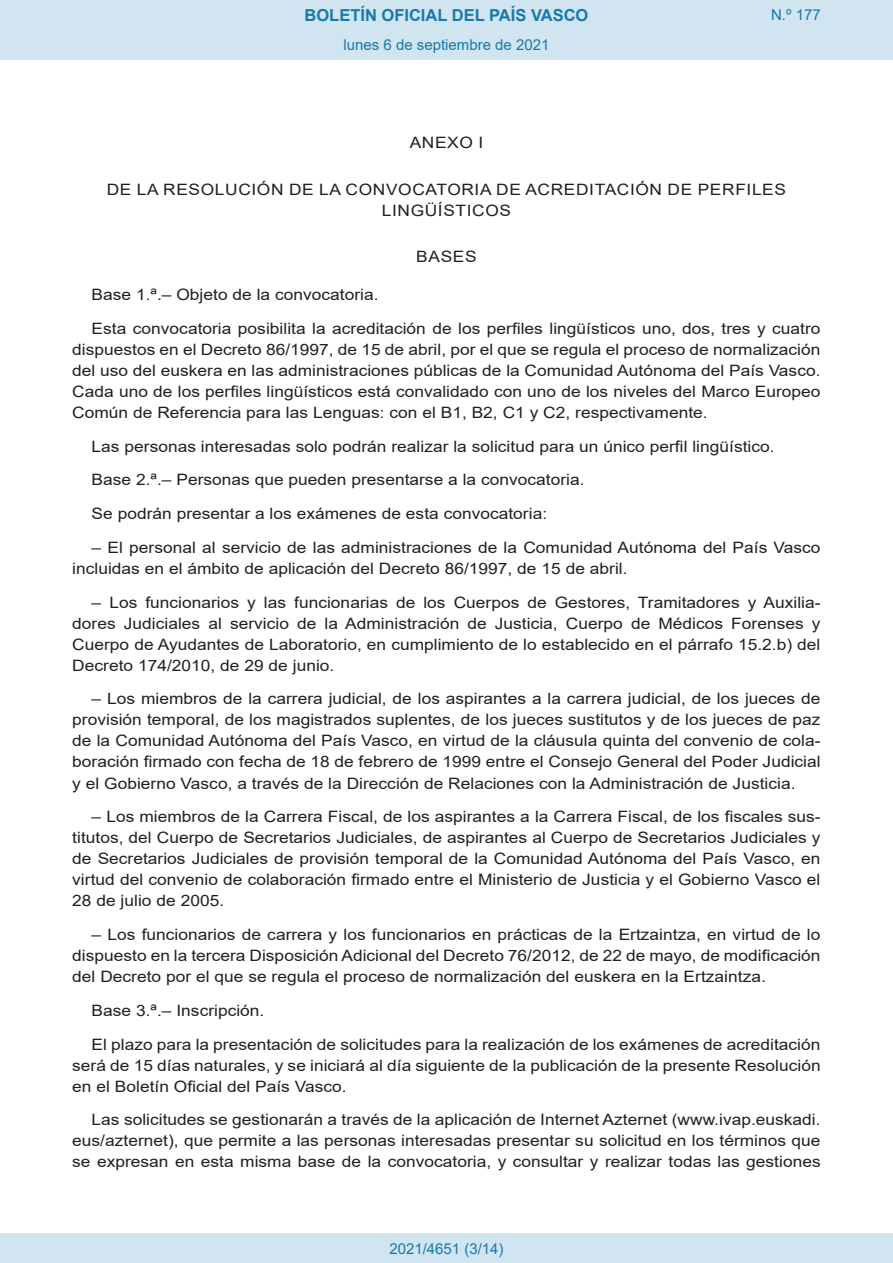
<style>
.page{position:relative;width:893px;height:1263px;background:#fff}
.page>*{position:absolute;margin:0;border:0;box-sizing:border-box;transform-origin:0 0}
.t1{font:700 16.5px "Arial";color:#1879ad}
.BOPVDetalle{font:15.6px/21px "Arial";color:#231f20;text-align:justify;scale:1.11 1}
.BOPVClave{font:15.6px/21px "Arial";letter-spacing:.035em;color:#231f20;text-align:center;scale:1.11 1}
.Paginacion_Centro{font:15px "Arial";color:#1879ad}
</style>
<div class="page">
<div style="left:0;top:0;width:893px;height:60px;background:#d0e5f0"></div>
<div style="left:0;top:1233px;width:893px;height:30px;background:#d0e5f0"></div>
<p class="t1" style="left:305px;top:3px;width:285px">BOLETÍN OFICIAL DEL PAÍS VASCO</p>
<p class="Paginacion_Centro" style="left:343px;top:35px;width:207px">lunes 6 de septiembre de 2021</p>
<p class="Paginacion_Centro" style="left:771px;top:5px;width:51px">N.º 177</p>
<p class="BOPVClave" style="left:410px;top:132px;width:68px">ANEXO I</p>
<p class="BOPVClave" style="left:107px;top:179px;width:613px">DE LA RESOLUCIÓN DE LA CONVOCATORIA DE ACREDITACIÓN DE PERFILES<br>LINGÜÍSTICOS</p>
<p class="BOPVClave" style="left:416px;top:246px;width:56px">BASES</p>
<p class="BOPVDetalle" style="left:92px;top:284px;width:260px">Base 1.ª.– Objeto de la convocatoria.</p>
<p class="BOPVDetalle" style="left:72px;top:318px;width:676px;text-indent:19px">Esta convocatoria posibilita la acreditación de los perfiles lingüísticos uno, dos, tres y cuatro dispuestos en el Decreto 86/1997, de 15 de abril, por el que se regula el proceso de normalización del uso del euskera en las administraciones públicas de la Comunidad Autónoma del País Vasco.<br>Cada uno de los perfiles lingüísticos está convalidado con uno de los niveles del Marco Europeo Común de Referencia para las Lenguas: con el B1, B2, C1 y C2, respectivamente.</p>
<p class="BOPVDetalle" style="left:92px;top:436px;width:617px">Las personas interesadas solo podrán realizar la solicitud para un único perfil lingüístico.</p>
<p class="BOPVDetalle" style="left:92px;top:469px;width:446px">Base 2.ª.– Personas que pueden presentarse a la convocatoria.</p>
<p class="BOPVDetalle" style="left:92px;top:503px;width:412px">Se podrán presentar a los exámenes de esta convocatoria:</p>
<p class="BOPVDetalle" style="left:72px;top:537px;width:676px;text-indent:19px">– El personal al servicio de las administraciones de la Comunidad Autónoma del País Vasco incluidas en el ámbito de aplicación del Decreto 86/1997, de 15 de abril.</p>
<p class="BOPVDetalle" style="left:72px;top:592px;width:676px;text-indent:19px">– Los funcionarios y las funcionarias de los Cuerpos de Gestores, Tramitadores y Auxilia&shy;dores Judiciales al servicio de la Administración de Justicia, Cuerpo de Médicos Forenses y Cuerpo de Ayudantes de Laboratorio, en cumplimiento de lo establecido en el párrafo 15.2.b) del Decreto 174/2010, de 29 de junio.</p>
<p class="BOPVDetalle" style="left:72px;top:688px;width:676px;text-indent:19px">– Los miembros de la carrera judicial, de los aspirantes a la carrera judicial, de los jueces de provisión temporal, de los magistrados suplentes, de los jueces sustitutos y de los jueces de paz de la Comunidad Autónoma del País Vasco, en virtud de la cláusula quinta del convenio de cola&shy;boración firmado con fecha de 18 de febrero de 1999 entre el Consejo General del Poder Judicial y el Gobierno Vasco, a través de la Dirección de Relaciones con la Administración de Justicia.</p>
<p class="BOPVDetalle" style="left:72px;top:806px;width:676px;text-indent:19px">– Los miembros de la Carrera Fiscal, de los aspirantes a la Carrera Fiscal, de los fiscales sus&shy;titutos, del Cuerpo de Secretarios Judiciales, de aspirantes al Cuerpo de Secretarios Judiciales y de Secretarios Judiciales de provisión temporal de la Comunidad Autónoma del País Vasco, en virtud del convenio de colaboración firmado entre el Ministerio de Justicia y el Gobierno Vasco el 28 de julio de 2005.</p>
<p class="BOPVDetalle" style="left:72px;top:924px;width:676px;text-indent:19px">– Los funcionarios de carrera y los funcionarios en prácticas de la Ertzaintza, en virtud de lo dispuesto en la tercera Disposición Adicional del Decreto 76/2012, de 22 de mayo, de modificación del Decreto por el que se regula el proceso de normalización del euskera en la Ertzaintza.</p>
<p class="BOPVDetalle" style="left:92px;top:1000px;width:157px">Base 3.ª.– Inscripción.</p>
<p class="BOPVDetalle" style="left:72px;top:1033px;width:676px;text-indent:19px">El plazo para la presentación de solicitudes para la realización de los exámenes de acreditación será de 15 días naturales, y se iniciará al día siguiente de la publicación de la presente Resolución en el Boletín Oficial del País Vasco.</p>
<p class="BOPVDetalle" style="left:72px;top:1109px;width:676px;text-indent:19px">Las solicitudes se gestionarán a través de la aplicación de Internet Azternet (www.ivap.euskadi. eus/azternet), que permite a las personas interesadas presentar su solicitud en los términos que se expresan en esta misma base de la convocatoria, y consultar y realizar todas las gestiones</p>
<p class="Paginacion_Centro" style="left:389px;top:1238px;width:116px">2021/4651 (3/14)</p>
</div>
